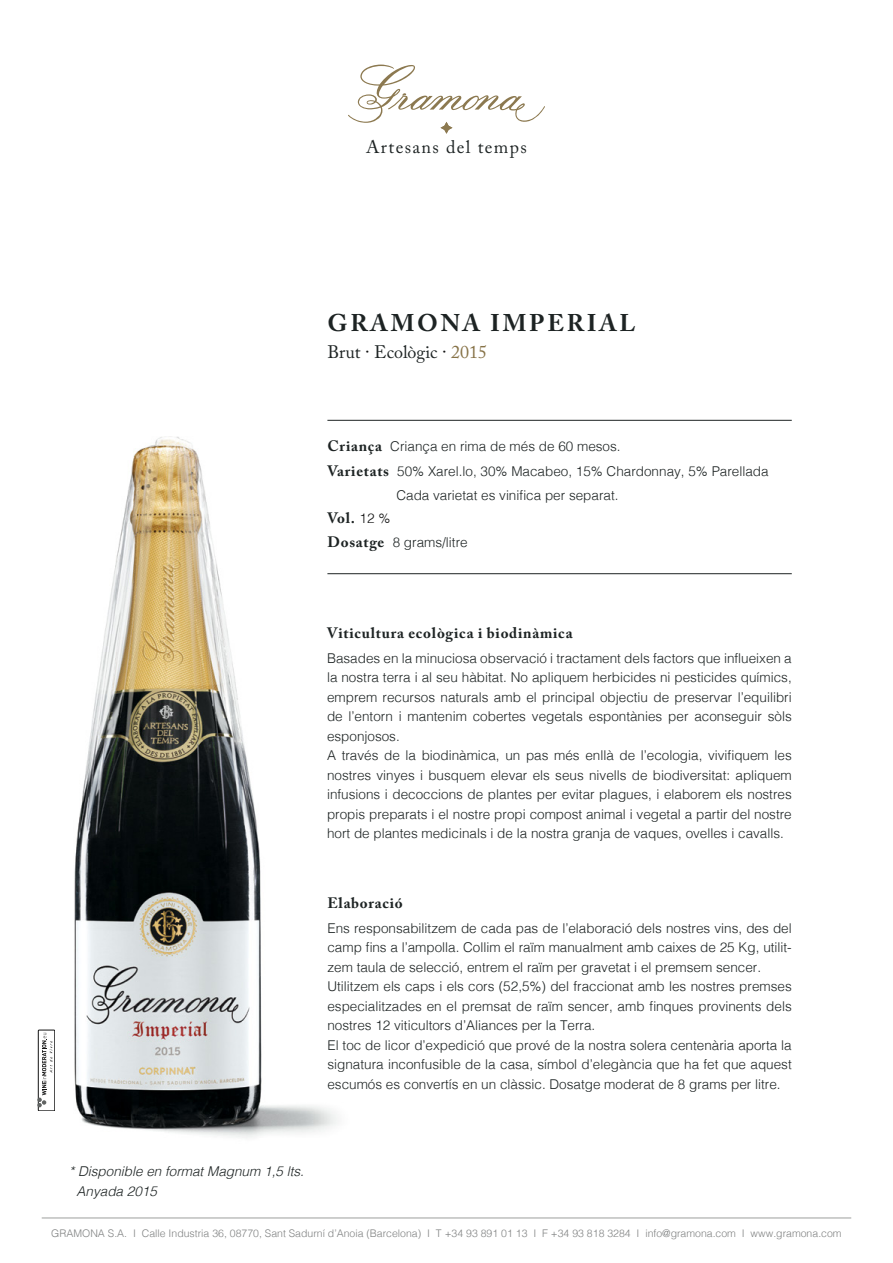
<style>
.page{position:relative;width:893px;height:1263px;background:#fff}
.page>*{position:absolute;margin:0;border:0;box-sizing:border-box;transform-origin:0 0}
.t1{font:700 24px "Adobe Caslon Pro";letter-spacing:.115em;color:#1d2323}
.t2{font:18px "Adobe Caslon Pro";color:#1d2323}
.t3{font:18px "Adobe Caslon Pro";letter-spacing:.075em;color:#1d2323}
.t4{font:700 15px "Adobe Caslon Pro";letter-spacing:.05em;color:#1d2323}
.t5{font:300 13.5px/19.5px "Helvetica";color:#1d2323;text-align:justify}
.t6{font:italic 300 13.5px "Helvetica";color:#1d2323}
.t7{font:300 10.5px "Helvetica";color:#808282}
.s1{color:#121212}
.s2{color:#877348}
.s3{font-family:"Adobe Caslon Pro";font-weight:700;font-size:15px}
.s4{font-family:"Helvetica";font-weight:300;font-size:13.5px;color:#121212}
</style>
<div class="page">
<hr style="left:42px;top:1217px;width:809px;height:1px;background:#9d9f9e">
<img style="left:74px;top:419px;width:280px;height:719px">
<div style="left:38px;top:1030px;width:17px;height:81px;border:1px solid #121212"></div>
<svg style="left:37px;top:1033px;width:15px;height:74px"></svg>
<hr style="left:327px;top:420px;width:465px;height:1px;background:#1d2323">
<svg style="left:348px;top:65px;width:197px;height:69px"></svg>
<hr style="left:327px;top:573px;width:465px;height:1px;background:#1d2323">
<h2 class="t3" style="left:366px;top:137px;width:162px">Artesans del temps</h2>
<p class="t1" style="left:328px;top:308px;width:309px">GRAMONA IMPERIAL</p>
<p class="t2" style="left:327px;top:341px;width:161px">Brut <span class="s1">·</span> Ecològic <span class="s1">·</span> <span class="s2">2015</span></p>
<p class="t5" style="left:327px;top:436px;width:295px"><span class="s3">Criança</span> Criança en rima de més de 60 mesos.</p>
<p class="t5" style="left:327px;top:460px;width:443px"><span class="s3">Varietats</span> 50% Xarel.lo, 30% Macabeo, 15% Chardonnay, 5% Parellada</p>
<p class="t5" style="left:396px;top:484px;width:224px">Cada varietat es vinifica per separat.</p>
<p class="t4" style="left:327px;top:509px;width:64px">Vol. <span class="s4">12 %</span></p>
<p class="t5" style="left:327px;top:531px;width:142px"><span class="s3">Dosatge</span> 8 grams/litre</p>
<p class="t4" style="left:327px;top:624px;width:247px">Viticultura ecològica i biodinàmica</p>
<p class="t5" style="left:327px;top:647px;width:466px">Basades en la minuciosa observació i tractament dels factors que influeixen a la nostra terra i al seu hàbitat. No apliquem herbicides ni pesticides químics, emprem recursos naturals amb el principal objectiu de preservar l’equilibri de l’entorn i mantenim cobertes vegetals espontànies per aconseguir sòls esponjosos.</p>
<p class="t5" style="left:327px;top:744px;width:466px">A través de la biodinàmica, un pas més enllà de l’ecologia, vivifiquem les nostres vinyes i busquem elevar els seus nivells de biodiversitat: apliquem infusions i decoccions de plantes per evitar plagues, i elaborem els nostres propis preparats i el nostre propi compost animal i vegetal a partir del nostre hort de plantes medicinals i de la nostra granja de vaques, ovelles i cavalls.</p>
<p class="t4" style="left:327px;top:894px;width:77px">Elaboració</p>
<p class="t5" style="left:327px;top:917px;width:466px">Ens responsabilitzem de cada pas de l’elaboració dels nostres vins, des del camp fins a l’ampolla. Collim el raïm manualment amb caixes de 25 Kg, utilit&shy;zem taula de selecció, entrem el raïm per gravetat i el premsem sencer.</p>
<p class="t5" style="left:327px;top:975px;width:466px">Utilitzem els caps i els cors (52,5%) del fraccionat amb les nostres premses especialitzades en el premsat de raïm sencer, amb finques provinents dels nostres 12 viticultors d’Aliances per la Terra.</p>
<p class="t5" style="left:327px;top:1034px;width:466px">El toc de licor d’expedició que prové de la nostra solera centenària aporta la signatura inconfusible de la casa, símbol d’elegància que ha fet que aquest escumós es convertís en un clàssic. Dosatge moderat de 8 grams per litre.</p>
<p class="t6" style="left:69px;top:1160px;width:236px">* Disponible en format Magnum 1,5 lts.</p>
<p class="t6" style="left:77px;top:1180px;width:82px">Anyada 2015</p>
<p class="t7" style="left:51px;top:1224px;width:792px">GRAMONA S.A. I Calle Industria 36, 08770, Sant Sadurní d’Anoia (Barcelona) I T +34 93 891 01 13 I F +34 93 818 3284 I info@gramona.com I www.gramona.com</p>
</div>
